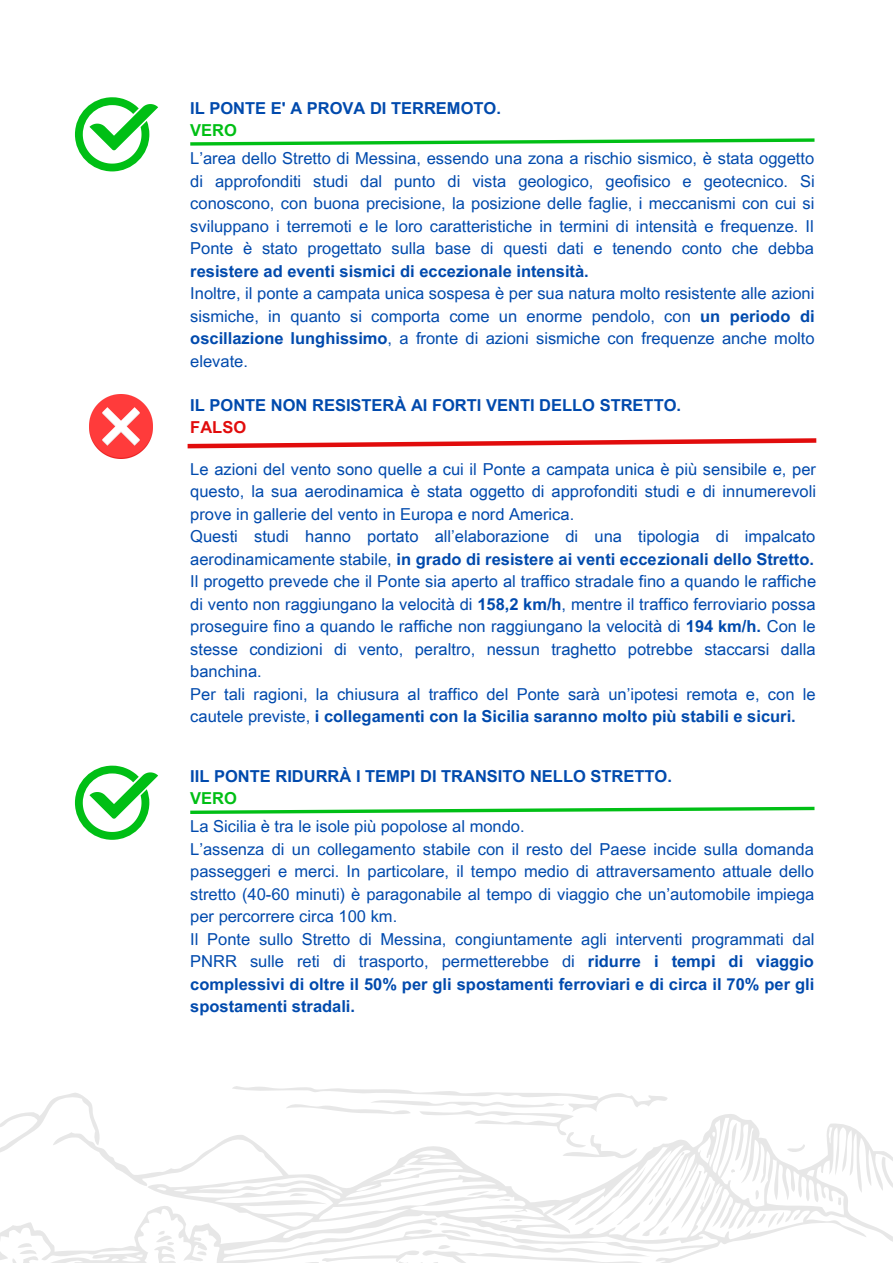
<style>
.page{position:relative;width:893px;height:1264px;background:#fff}
.page>*{position:absolute;margin:0;border:0;box-sizing:border-box;transform-origin:0 0}
.t1{font:16.5px/22.5px "Arial MT Pro";color:#004aad;text-align:justify}
.t2{font:16.5px/22.5px "Arial Unicode MS";color:#004aad}
.t3{font:700 16.5px "Arial Unicode MS";color:#004aad}
.t4{font:700 16.5px "Arial MT Pro";color:#004aad}
.t5{font:700 16.5px "Arial Unicode MS";color:#00bf15}
.t6{font:700 16.5px "Arial Unicode MS";color:#e10c0c}
.s1{font-weight:700}
</style>
<div class="page">
<svg style="left:75px;top:97px;width:83px;height:74px"></svg>
<svg style="left:190px;top:138px;width:625px;height:8px"></svg>
<img style="left:89px;top:394px;width:63px;height:64px">
<svg style="left:187px;top:438px;width:630px;height:11px"></svg>
<svg style="left:75px;top:765px;width:83px;height:74px"></svg>
<svg style="left:190px;top:806px;width:625px;height:8px"></svg>
<svg style="left:27px;top:1093px;width:66px;height:20px"></svg>
<svg style="left:592px;top:1262px;width:79px;height:1px"></svg>
<svg style="left:0;top:1113px;width:892px;height:149px"></svg>
<svg style="left:232px;top:1086px;width:478px;height:150px"></svg>
<svg style="left:317px;top:1243px;width:133px;height:19px"></svg>
<p class="t3" style="left:190px;top:96px;width:312px">IL PONTE E' A PROVA DI TERREMOTO.</p>
<p class="t5" style="left:190px;top:118px;width:48px">VERO</p>
<p class="t1" style="left:190px;top:149px;width:626px">L’area dello Stretto di Messina, essendo una zona a rischio sismico, è stata oggetto di approfonditi studi dal punto di vista geologico, geofisico e geotecnico. Si conoscono, con buona precisione, la posizione delle faglie, i meccanismi con cui si sviluppano i terremoti e le loro caratteristiche in termini di intensità e frequenze. Il Ponte è stato progettato sulla base di questi dati e tenendo conto che debba</p>
<p class="t4" style="left:190px;top:264px;width:400px">resistere ad eventi sismici di eccezionale intensità.</p>
<p class="t1" style="left:190px;top:284px;width:626px">Inoltre, il ponte a campata unica sospesa è per sua natura molto resistente alle azioni sismiche, in quanto si comporta come un enorme pendolo, con <span class="s1">un periodo di oscillazione lunghissimo</span>, a fronte di azioni sismiche con frequenze anche molto elevate.</p>
<p class="t3" style="left:190px;top:393px;width:492px">IL PONTE NON RESISTERÀ AI FORTI VENTI DELLO STRETTO.</p>
<p class="t6" style="left:190px;top:415px;width:57px">FALSO</p>
<p class="t2" style="left:190px;top:457px;width:627px">Le azioni del vento sono quelle a cui il Ponte a campata unica è più sensibile e, per questo, la sua aerodinamica è stata oggetto di approfonditi studi e di innumerevoli prove in gallerie del vento in Europa e nord America.<br>Questi studi hanno portato all’elaborazione di una tipologia di impalcato aerodinamicamente stabile, <span class="s1">in grado di resistere ai venti eccezionali dello Stretto.<br></span>Il progetto prevede che il Ponte sia aperto al traffico stradale fino a quando le raffiche di vento non raggiungano la velocità di <span class="s1">158,2 km/h</span>, mentre il traffico ferroviario possa proseguire fino a quando le raffiche non raggiungano la velocità di <span class="s1">194 km/h.</span> Con le stesse condizioni di vento, peraltro, nessun traghetto potrebbe staccarsi dalla banchina.<br>Per tali ragioni, la chiusura al traffico del Ponte sarà un’ipotesi remota e, con le cautele previste, <span class="s1">i collegamenti con la Sicilia saranno molto più stabili e sicuri.</span></p>
<p class="t3" style="left:190px;top:764px;width:483px">IIL PONTE RIDURRÀ I TEMPI DI TRANSITO NELLO STRETTO.</p>
<p class="t5" style="left:190px;top:786px;width:48px">VERO</p>
<p class="t1" style="left:190px;top:817px;width:625px;text-align:left">La Sicilia è tra le isole più popolose al mondo.<br>L’assenza di un collegamento stabile con il resto del Paese incide sulla domanda passeggeri e merci. In particolare, il tempo medio di attraversamento attuale dello stretto (40-60 minuti) è paragonabile al tempo di viaggio che un’automobile impiega per percorrere circa 100 km.<br>Il Ponte sullo Stretto di Messina, congiuntamente agli interventi programmati dal PNRR sulle reti di trasporto, permetterebbe di <span class="s1">ridurre i tempi di viaggio complessivi di oltre il 50% per gli spostamenti ferroviari e di circa il 70% per gli spostamenti stradali.</span></p>
</div>
